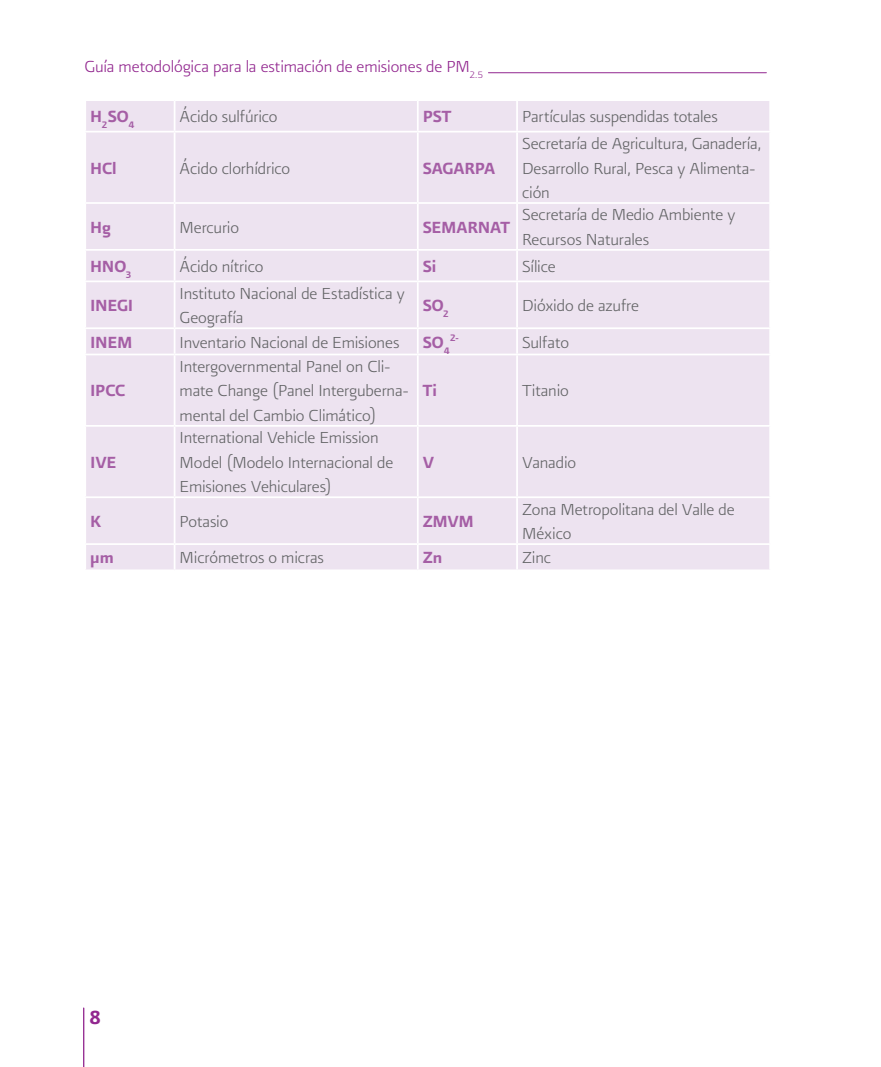
<style>
.page{position:relative;width:881px;height:1067px;background:#fff}
.page>*{position:absolute;margin:0;border:0;box-sizing:border-box;transform-origin:0 0}
.t1{font:22.75px "Presidencia Firme CC";color:#92278f}
.t2{font:19.25px/24.5px "Presidencia Fina";letter-spacing:-.005em;color:#636466}
.t3{font:19.25px "Presidencia Firme";letter-spacing:-.01em;color:#a55ea5}
.t4{font:19.25px "Presidencia Fina";letter-spacing:-.005em;color:#92278f}
.t5{font:11.2px "Presidencia Firme";color:#a55ea5}
.s1{font-family:"Presidencia Firme";color:#a55ea5}
</style>
<div class="page">
<hr style="left:83px;top:1008px;width:1px;height:59px;background:#92278f">
<hr style="left:488px;top:72px;width:278px;height:1px;background:#92278f">
<div style="left:86px;top:101px;width:683px;height:468px;background:#ede3f0"></div>
<hr style="left:174px;top:101px;width:1px;height:30px;background:#fff">
<hr style="left:84px;top:131px;width:90px;height:1px;background:#fff">
<hr style="left:174px;top:131px;width:244px;height:1px;background:#fff">
<hr style="left:174px;top:132px;width:1px;height:70px;background:#fff">
<hr style="left:84px;top:202px;width:90px;height:2px;background:#fff">
<hr style="left:174px;top:202px;width:244px;height:2px;background:#fff">
<hr style="left:174px;top:204px;width:1px;height:45px;background:#fff">
<hr style="left:84px;top:249px;width:90px;height:2px;background:#fff">
<hr style="left:174px;top:249px;width:244px;height:2px;background:#fff">
<svg style="left:174px;top:251px;width:1px;height:29px"></svg>
<hr style="left:84px;top:280px;width:90px;height:2px;background:#fff">
<hr style="left:174px;top:280px;width:244px;height:2px;background:#fff">
<hr style="left:174px;top:282px;width:1px;height:45px;background:#fff">
<hr style="left:84px;top:327px;width:90px;height:2px;background:#fff">
<hr style="left:174px;top:327px;width:244px;height:2px;background:#fff">
<svg style="left:174px;top:329px;width:1px;height:24px"></svg>
<hr style="left:84px;top:353px;width:90px;height:2px;background:#fff">
<hr style="left:174px;top:353px;width:244px;height:2px;background:#fff">
<hr style="left:174px;top:355px;width:1px;height:70px;background:#fff">
<hr style="left:84px;top:425px;width:90px;height:2px;background:#fff">
<hr style="left:174px;top:425px;width:244px;height:2px;background:#fff">
<hr style="left:174px;top:427px;width:1px;height:69px;background:#fff">
<hr style="left:84px;top:496px;width:90px;height:2px;background:#fff">
<hr style="left:174px;top:496px;width:244px;height:2px;background:#fff">
<hr style="left:174px;top:498px;width:1px;height:45px;background:#fff">
<hr style="left:84px;top:543px;width:90px;height:2px;background:#fff">
<hr style="left:174px;top:543px;width:244px;height:2px;background:#fff">
<svg style="left:174px;top:545px;width:1px;height:24px"></svg>
<hr style="left:417px;top:101px;width:1px;height:30px;background:#fff">
<hr style="left:516px;top:101px;width:2px;height:30px;background:#fff">
<hr style="left:418px;top:131px;width:99px;height:1px;background:#fff">
<hr style="left:417px;top:132px;width:1px;height:70px;background:#fff">
<hr style="left:517px;top:131px;width:254px;height:1px;background:#fff">
<hr style="left:516px;top:132px;width:2px;height:70px;background:#fff">
<hr style="left:418px;top:202px;width:99px;height:2px;background:#fff">
<hr style="left:417px;top:204px;width:1px;height:45px;background:#fff">
<hr style="left:517px;top:202px;width:254px;height:2px;background:#fff">
<hr style="left:516px;top:204px;width:2px;height:45px;background:#fff">
<hr style="left:418px;top:249px;width:99px;height:2px;background:#fff">
<svg style="left:417px;top:251px;width:1px;height:29px"></svg>
<hr style="left:517px;top:249px;width:254px;height:2px;background:#fff">
<hr style="left:516px;top:251px;width:2px;height:29px;background:#fff">
<hr style="left:418px;top:280px;width:99px;height:2px;background:#fff">
<hr style="left:417px;top:282px;width:1px;height:45px;background:#fff">
<hr style="left:517px;top:280px;width:254px;height:2px;background:#fff">
<hr style="left:516px;top:282px;width:2px;height:45px;background:#fff">
<hr style="left:418px;top:327px;width:99px;height:2px;background:#fff">
<svg style="left:417px;top:329px;width:1px;height:24px"></svg>
<hr style="left:517px;top:327px;width:254px;height:2px;background:#fff">
<hr style="left:516px;top:329px;width:2px;height:24px;background:#fff">
<hr style="left:418px;top:353px;width:99px;height:2px;background:#fff">
<hr style="left:417px;top:355px;width:1px;height:70px;background:#fff">
<hr style="left:517px;top:353px;width:254px;height:2px;background:#fff">
<hr style="left:516px;top:355px;width:2px;height:70px;background:#fff">
<hr style="left:418px;top:425px;width:99px;height:2px;background:#fff">
<hr style="left:417px;top:427px;width:1px;height:69px;background:#fff">
<hr style="left:517px;top:425px;width:254px;height:2px;background:#fff">
<hr style="left:516px;top:427px;width:2px;height:69px;background:#fff">
<hr style="left:418px;top:496px;width:99px;height:2px;background:#fff">
<hr style="left:417px;top:498px;width:1px;height:45px;background:#fff">
<hr style="left:517px;top:496px;width:254px;height:2px;background:#fff">
<hr style="left:516px;top:498px;width:2px;height:45px;background:#fff">
<hr style="left:418px;top:543px;width:99px;height:2px;background:#fff">
<svg style="left:417px;top:545px;width:1px;height:24px"></svg>
<hr style="left:517px;top:543px;width:254px;height:2px;background:#fff">
<hr style="left:516px;top:545px;width:2px;height:24px;background:#fff">
<p class="t4" style="left:84px;top:56px;width:400px">Guía metodológica para la estimación de emisiones de PM<sub>2.5</sub></p>
<p class="t3" style="left:90px;top:105px;width:46px">H<sub>2</sub>SO<sub>4</sub></p>
<p class="t2" style="left:179px;top:104px;width:99px">Ácido sulfúrico</p>
<p class="t3" style="left:423px;top:105px;width:30px">PST</p>
<p class="t2" style="left:522px;top:104px;width:197px">Partículas suspendidas totales</p>
<p class="t3" style="left:90px;top:157px;width:28px">HCl</p>
<p class="t2" style="left:179px;top:155px;width:112px">Ácido clorhídrico</p>
<p class="t3" style="left:423px;top:157px;width:74px">SAGARPA</p>
<p class="t2" style="left:522px;top:131px;width:241px">Secretaría de Agricultura, Ganadería,<br>Desarrollo Rural, Pesca y Alimenta&shy;ción</p>
<p class="t3" style="left:90px;top:216px;width:22px">Hg</p>
<p class="t2" style="left:179px;top:215px;width:61px">Mercurio</p>
<p class="t3" style="left:423px;top:216px;width:89px">SEMARNAT</p>
<p class="t2" style="left:522px;top:202px;width:215px">Secretaría de Medio Ambiente y<br>Recursos Naturales</p>
<p class="t3" style="left:90px;top:255px;width:43px">HNO<sub>3</sub></p>
<p class="t2" style="left:179px;top:254px;width:85px">Ácido nítrico</p>
<p class="t3" style="left:423px;top:255px;width:15px">Si</p>
<p class="t2" style="left:522px;top:254px;width:35px">Sílice</p>
<p class="t3" style="left:90px;top:294px;width:45px">INEGI</p>
<p class="t2" style="left:179px;top:281px;width:227px">Instituto Nacional de Estadística y<br>Geografía</p>
<p class="t3" style="left:423px;top:294px;width:28px">SO<sub>2</sub></p>
<p class="t2" style="left:522px;top:293px;width:118px">Dióxido de azufre</p>
<p class="t3" style="left:90px;top:331px;width:44px">INEM</p>
<p class="t2" style="left:179px;top:329px;width:271px">Inventario Nacional de Emisiones <span class="s1">SO</span><sub>4</sub></p>
<p class="t5" style="left:449px;top:331px;width:11px">2-</p>
<p class="t2" style="left:522px;top:329px;width:48px">Sulfato</p>
<p class="t3" style="left:90px;top:380px;width:37px">IPCC</p>
<p class="t2" style="left:179px;top:354px;width:230px">Intergovernmental Panel on Cli&shy;mate Change (Panel Interguberna&shy;mental del Cambio Climático)</p>
<p class="t3" style="left:423px;top:380px;width:16px">Ti</p>
<p class="t2" style="left:522px;top:378px;width:48px">Titanio</p>
<p class="t3" style="left:90px;top:451px;width:28px">IVE</p>
<p class="t2" style="left:179px;top:425px;width:215px">International Vehicle Emission<br>Model (Modelo Internacional de<br>Emisiones Vehiculares)</p>
<p class="t3" style="left:423px;top:451px;width:13px">V</p>
<p class="t2" style="left:522px;top:450px;width:56px">Vanadio</p>
<p class="t3" style="left:90px;top:510px;width:13px">K</p>
<p class="t2" style="left:180px;top:509px;width:50px">Potasio</p>
<p class="t3" style="left:423px;top:510px;width:53px">ZMVM</p>
<p class="t2" style="left:522px;top:496px;width:214px">Zona Metropolitana del Valle de<br>México</p>
<p class="t3" style="left:90px;top:546px;width:25px">µm</p>
<p class="t2" style="left:180px;top:545px;width:146px">Micrómetros o micras</p>
<p class="t3" style="left:423px;top:546px;width:21px">Zn</p>
<p class="t2" style="left:522px;top:545px;width:31px">Zinc</p>
<p class="t1" style="left:89px;top:1003px;width:13px">8</p>
</div>
